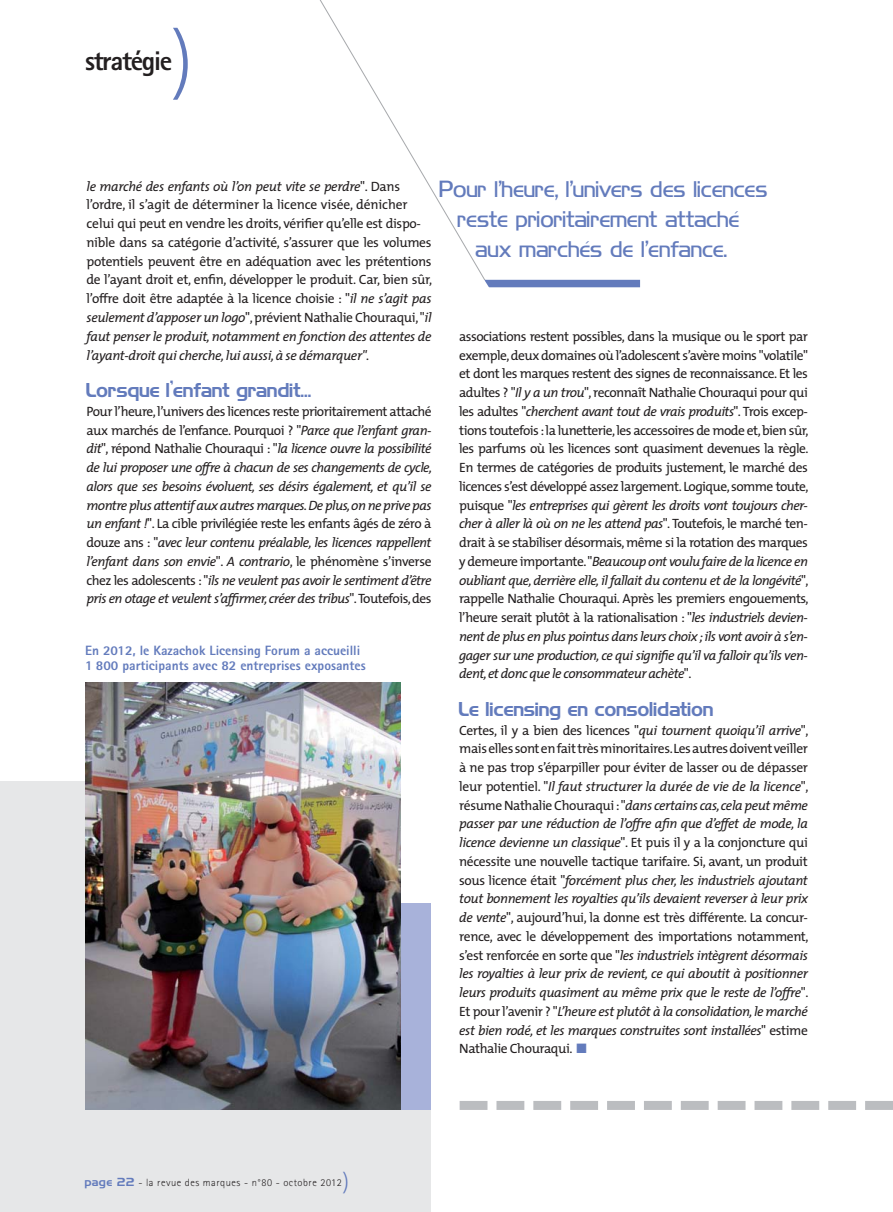
<style>
.page{position:relative;width:893px;height:1212px;background:#fff}
.page>*{position:absolute;margin:0;border:0;box-sizing:border-box;transform-origin:0 0}
.t1{font:300 75px "The Mix";color:#637bbc}
.t2{font:800 27px "Rotis Sans Serif";letter-spacing:-.05em;color:#231f20}
.t3{font:21px/30px "Hancock Park Light Laser";color:#637bbc;text-align:center}
.t4{font:18px "Hancock Park Laser";color:#637bbc}
.t5{font:italic 13.5px/18.8px "The Mix";letter-spacing:-.04em;color:#231f20;text-align:justify}
.t6{font:13.5px/18.8px "The Mix";letter-spacing:-.025em;color:#231f20}
.t7{font:800 13.5px/14.9px "Rotis Sans Serif";color:#637bbc}
.t8{font:300 10.5px "Rotis Sans Serif";letter-spacing:.05em;color:#231f20}
.s1{font-style:italic}
.s2{font-style:normal}
.s3{font-family:"Hancock Park Laser";font-weight:400;color:#637bbc}
.s4{font-family:"The Mix";font-size:22.5px;color:#637bbc}
</style>
<div class="page">
<div style="left:0;top:781px;width:398px;height:431px;background:#e6e7e8"></div>
<div style="left:390px;top:1110px;width:41px;height:102px;background:#e6e7e8"></div>
<div style="left:393px;top:903px;width:38px;height:207px;background:#a8b2da"></div>
<svg style="left:460px;top:1101px;width:433px;height:9px"></svg>
<img style="left:85px;top:682px;width:316px;height:428px">
<svg style="left:320px;top:0;width:170px;height:280px"></svg>
<div style="left:484px;top:280px;width:156px;height:7px;background:#637bbc"></div>
<svg style="left:484px;top:280px;width:8px;height:8px"></svg>
<h1 class="t1" style="left:171px;top:31px;width:24px">)</h1>
<h2 class="t2" style="left:85px;top:52px;width:89px">stratégie</h2>
<p class="t6" style="left:87px;top:178px;width:347px"><span class="s1">le marché des enfants où l’on peut vite se perdre</span>". Dans l’ordre, il s’agit de déterminer la licence visée, dénicher celui qui peut en vendre les droits, vérifier qu’elle est dispo&shy;nible dans sa catégorie d’activité, s’assurer que les volumes potentiels peuvent être en adéquation avec les prétentions de l’ayant droit et, enfin, développer le produit. Car, bien sûr, l’offre doit être adaptée à la licence choisie : "<span class="s1">il ne s’agit pas seulement d’apposer un logo</span>", prévient Nathalie Chouraqui, "<span class="s1">il faut penser le produit, notamment en fonction des attentes de l’ayant-droit qui cherche, lui aussi, à se démarquer".</span></p>
<h3 class="t4" style="left:87px;top:383px;width:226px">Lorsque l’enfant grandit…</h3>
<p class="t5" style="left:87px;top:403px;width:347px"><span class="s2">Pour l’heure, l’univers des licences reste prioritairement attaché aux marchés de l’enfance. Pourquoi ? "</span>Parce que l’enfant gran&shy;dit<span class="s2">", répond Nathalie Chouraqui : "</span>la licence ouvre la possibilité de lui proposer une offre à chacun de ses changements de cycle, alors que ses besoins évoluent, ses désirs également, et qu’il se montre plus attentif aux autres marques. De plus, on ne prive pas un enfant !<span class="s2">". La cible privilégiée reste les enfants âgés de zéro à douze ans : "</span>avec leur contenu préalable, les licences rappellent l’enfant dans son envie<span class="s2">".</span> A contrario<span class="s2">, le phénomène s’inverse chez les adolescents : "</span>ils ne veulent pas avoir le sentiment d’être pris en otage et veulent s’affirmer, créer des tribus<span class="s2">". Toutefois, des</span></p>
<h3 class="t3" style="left:440px;top:176px;width:329px">Pour l’heure, l’univers des licences reste prioritairement attaché<br>aux marchés de l’enfance.</h3>
<p class="t6" style="left:459px;top:328px;width:351px;text-align:justify">associations restent possibles, dans la musique ou le sport par exemple, deux domaines où l’adolescent s’avère moins "volatile" et dont les marques restent des signes de reconnaissance. Et les adultes ? "<span class="s1">Il y a un trou</span>", reconnaît Nathalie Chouraqui pour qui les adultes "<span class="s1">cherchent avant tout de vrais produits</span>". Trois excep&shy;tions toutefois : la lunetterie, les accessoires de mode et, bien sûr, les parfums où les licences sont quasiment devenues la règle.<br>En termes de catégories de produits justement, le marché des licences s’est développé assez largement. Logique, somme toute, puisque "<span class="s1">les entreprises qui gèrent les droits vont toujours cher&shy;cher à aller là où on ne les attend pas</span>". Toutefois, le marché ten&shy;drait à se stabiliser désormais, même si la rotation des marques y demeure importante. "<span class="s1">Beaucoup ont voulu faire de la licence en oubliant que, derrière elle, il fallait du contenu et de la longévité</span>", rappelle Nathalie Chouraqui. Après les premiers engouements, l’heure serait plutôt à la rationalisation : "<span class="s1">les industriels devien&shy;nent de plus en plus pointus dans leurs choix ; ils vont avoir à s’en&shy;gager sur une production, ce qui signifie qu’il va falloir qu’ils ven&shy;dent, et donc que le consommateur achète</span>".</p>
<h3 class="t4" style="left:459px;top:702px;width:256px">Le licensing en consolidation</h3>
<p class="t5" style="left:459px;top:722px;width:351px"><span class="s2">Certes, il y a bien des licences "</span>qui tournent quoiqu’il arrive<span class="s2">", mais elles sont en fait très minoritaires. Les autres doivent veiller à ne pas trop s’éparpiller pour éviter de lasser ou de dépasser leur potentiel. "</span>Il faut structurer la durée de vie de la licence<span class="s2">", résume Nathalie Chouraqui : "</span>dans certains cas, cela peut même passer par une réduction de l’offre afin que d’effet de mode, la licence devienne un classique<span class="s2">". Et puis il y a la conjoncture qui nécessite une nouvelle tactique tarifaire. Si, avant, un produit sous licence était "</span>forcément plus cher, les industriels ajoutant tout bonnement les royalties qu’ils devaient reverser à leur prix de vente<span class="s2">", aujourd’hui, la donne est très différente. La concur&shy;rence, avec le développement des importations notamment, s’est renforcée en sorte que "</span>les industriels intègrent désormais les royalties à leur prix de revient, ce qui aboutit à positionner leurs produits quasiment au même prix que le reste de l’offre<span class="s2">".<br>Et pour l’avenir ? "</span>L’heure est plutôt à la consolidation, le marché est bien rodé, et les marques construites sont installées<span class="s2">" estime Nathalie Chouraqui.</span></p>
<p class="t7" style="left:85px;top:645px;width:282px">En 2012, le Kazachok Licensing Forum a accueilli<br>1 800 participants avec 82 entreprises exposantes</p>
<p class="t8" style="left:85px;top:1179px;width:266px"><span class="s3">page 22</span> - la revue des marques - n°80 - octobre 2012<span class="s4">)</span></p>
</div>
